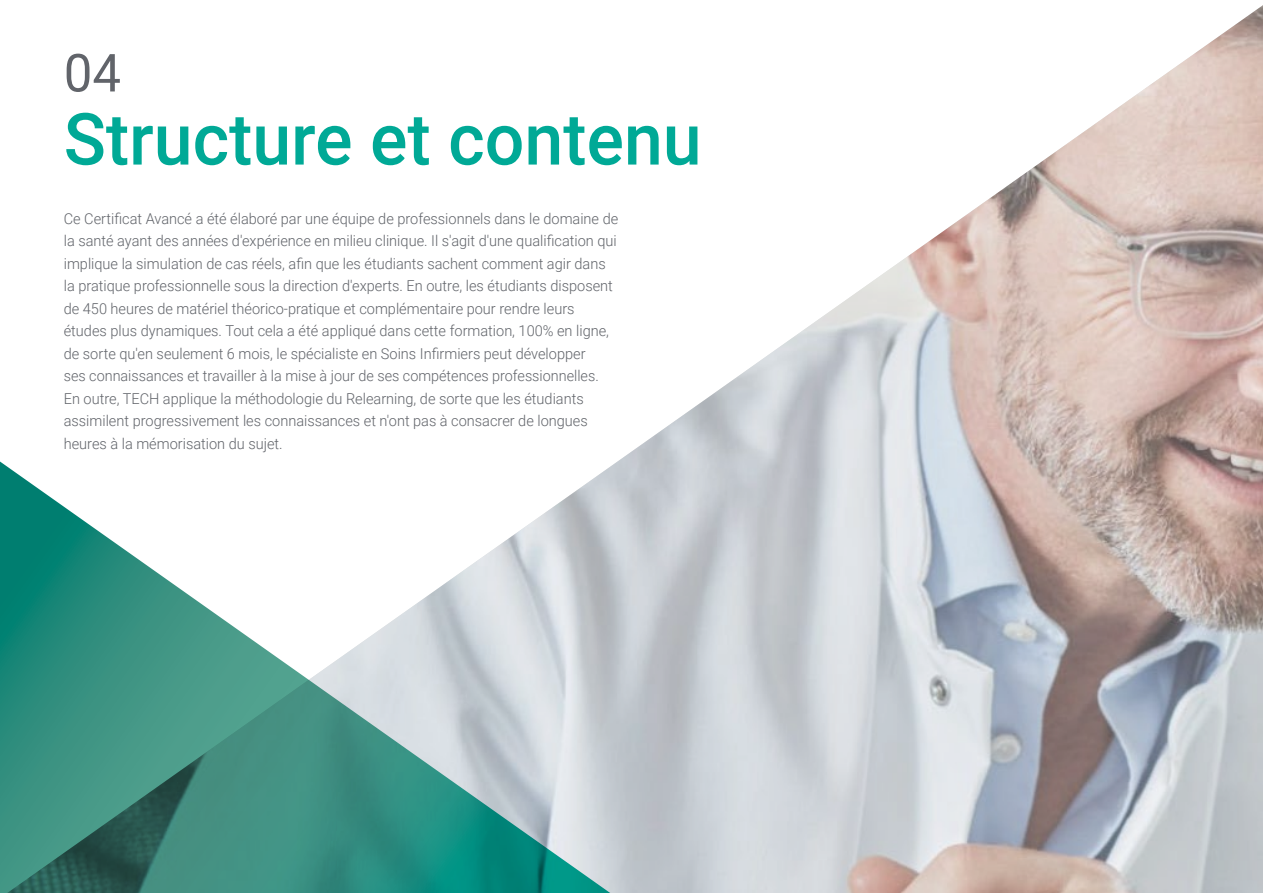
<style>
.page{position:relative;width:1263px;height:893px;background:#fff}
.page>*{position:absolute;margin:0;border:0;box-sizing:border-box;transform-origin:0 0}
.t1{font:500 72px "Roboto";color:#00a996}
.t2{font:52.5px "Roboto";color:#61646a}
.t3{font:300 15px/22.5px "Roboto";color:#61646a}
</style>
<div class="page">
<img style="left:640px;top:5px;width:623px;height:888px">
<svg style="left:0;top:446px;width:640px;height:447px"></svg>
<h2 class="t2" style="left:64px;top:36px;width:59px">04</h2>
<h1 class="t1" style="left:64px;top:89px;width:639px">Structure et contenu</h1>
<p class="t3" style="left:64px;top:207px;width:556px">Ce Certificat Avancé a été élaboré par une équipe de professionnels dans le domaine de la santé ayant des années d'expérience en milieu clinique. Il s'agit d'une qualification qui implique la simulation de cas réels, afin que les étudiants sachent comment agir dans la pratique professionnelle sous la direction d'experts. En outre, les étudiants disposent de 450 heures de matériel théorico-pratique et complémentaire pour rendre leurs études plus dynamiques. Tout cela a été appliqué dans cette formation, 100% en ligne, de sorte qu'en seulement 6 mois, le spécialiste en Soins Infirmiers peut développer<br>ses connaissances et travailler à la mise à jour de ses compétences professionnelles.<br>En outre, TECH applique la méthodologie du Relearning, de sorte que les étudiants assimilent progressivement les connaissances et n'ont pas à consacrer de longues heures à la mémorisation du sujet.</p>
</div>
